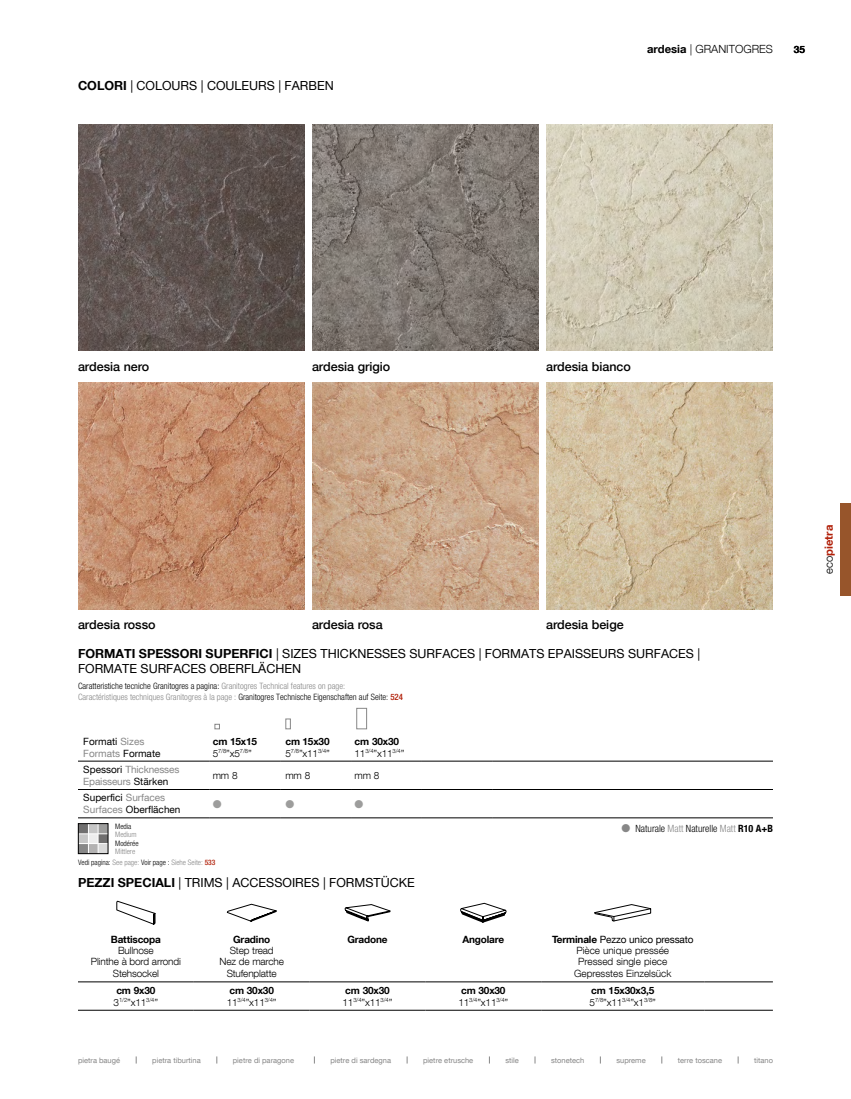
<style>
.page{position:relative;width:851px;height:1099px;background:#fff}
.page>*{position:absolute;margin:0;border:0;box-sizing:border-box;transform-origin:0 0}
.t1{font:12.5px/15px "Helvetica Neue LT Com";color:#000}
.t2{font:500 12.5px "Helvetica Neue LT Com";color:#000}
.t3{font:300 11.25px "Helvetica Neue LT Com";color:#000}
.t4{font:700 11.25px "Helvetica Neue LT Com";color:#b12009}
.t5{font:11.25px "Zapf Dingbats ITC";color:#9d9d9c}
.t6{font:700 10px/12px "Helvetica Neue LT Com";letter-spacing:-.015em;color:#000}
.t7{font:300 10px/11.2px "Helvetica Neue LT Com";letter-spacing:-.015em;color:#000;text-align:center}
.t8{font:10px/12px "Helvetica Neue LT Com";color:#000}
.t9{font:10px/12px "Helvetica Neue LT Com";letter-spacing:-.015em;color:#878787}
.t10{font:300 condensed 10px "Helvetica Neue LT Com";color:#000}
.t11{font:300 condensed 8.75px/10.5px "Helvetica Neue LT Com";color:#000}
.t12{font:7.5px "Helvetica Neue LT Com";color:#878787}
.t13{font:300 condensed 7.5px/10.6px "Helvetica Neue LT Com";color:#878787}
.t14{font:300 condensed 7.5px "Helvetica Neue LT Com";color:#000}
.t15{font:300 5.88px "Helvetica Neue LT Com";color:#000}
.s1{font-weight:700}
.s2{color:#878787}
.s3{font-weight:500;color:#b12009}
.s4{font-size:10px}
.s5{font-weight:300}
.s6{color:#000}
.s7{font-weight:400}
.s8{font-weight:300;color:#000}
</style>
<div class="page">
<img style="left:312px;top:124px;width:227px;height:227px">
<img style="left:546px;top:124px;width:226px;height:227px">
<img style="left:312px;top:383px;width:227px;height:226px">
<img style="left:546px;top:383px;width:226px;height:226px">
<img style="left:78px;top:124px;width:227px;height:227px">
<img style="left:78px;top:383px;width:227px;height:226px">
<div style="left:88px;top:843px;width:10px;height:10px;background:#b3b2b2"></div>
<div style="left:98px;top:823px;width:10px;height:10px;background:#9d9d9c"></div>
<div style="left:98px;top:833px;width:10px;height:10px;background:#706f6f"></div>
<div style="left:98px;top:843px;width:10px;height:10px;background:#dadada"></div>
<div style="left:78px;top:823px;width:10px;height:10px;background:#706f6f"></div>
<div style="left:88px;top:823px;width:10px;height:10px;background:#c6c6c6"></div>
<div style="left:78px;top:833px;width:10px;height:10px;background:#c6c6c6"></div>
<div style="left:88px;top:833px;width:10px;height:10px;background:#ededed"></div>
<div style="left:78px;top:843px;width:10px;height:10px;background:#878787"></div>
<hr style="left:78px;top:833px;width:30px;height:1px;background:#fff">
<hr style="left:78px;top:843px;width:30px;height:1px;background:#fff">
<hr style="left:98px;top:823px;width:1px;height:30px;background:#fff">
<hr style="left:88px;top:823px;width:1px;height:30px;background:#fff">
<div style="left:78px;top:823px;width:30px;height:31px;border:1px solid #000"></div>
<hr style="left:78px;top:761px;width:131px;height:1px;background:#000">
<hr style="left:209px;top:761px;width:71px;height:1px;background:#000">
<hr style="left:280px;top:761px;width:71px;height:1px;background:#000">
<hr style="left:351px;top:761px;width:71px;height:1px;background:#000">
<hr style="left:422px;top:761px;width:71px;height:1px;background:#000">
<hr style="left:493px;top:761px;width:279px;height:1px;background:#000">
<hr style="left:78px;top:789px;width:131px;height:1px;background:#000">
<hr style="left:209px;top:789px;width:71px;height:1px;background:#000">
<hr style="left:280px;top:789px;width:71px;height:1px;background:#000">
<hr style="left:351px;top:789px;width:71px;height:1px;background:#000">
<hr style="left:422px;top:789px;width:71px;height:1px;background:#000">
<hr style="left:493px;top:789px;width:279px;height:1px;background:#000">
<hr style="left:78px;top:817px;width:131px;height:1px;background:#000">
<hr style="left:209px;top:817px;width:71px;height:1px;background:#000">
<hr style="left:280px;top:817px;width:71px;height:1px;background:#000">
<hr style="left:351px;top:817px;width:71px;height:1px;background:#000">
<hr style="left:422px;top:817px;width:71px;height:1px;background:#000">
<hr style="left:493px;top:817px;width:279px;height:1px;background:#000">
<svg style="left:214px;top:724px;width:6px;height:5px"></svg>
<div style="left:285px;top:718px;width:6px;height:11px;border:1px solid #878787"></div>
<div style="left:356px;top:708px;width:11px;height:21px;border:1px solid #878787"></div>
<hr style="left:78px;top:981px;width:116px;height:1px;background:#000">
<hr style="left:194px;top:981px;width:115px;height:1px;background:#000">
<hr style="left:309px;top:981px;width:116px;height:1px;background:#000">
<hr style="left:425px;top:981px;width:116px;height:1px;background:#000">
<hr style="left:541px;top:981px;width:163px;height:1px;background:#000">
<hr style="left:704px;top:981px;width:68px;height:1px;background:#000">
<hr style="left:78px;top:1010px;width:116px;height:1px;background:#000">
<hr style="left:194px;top:1010px;width:115px;height:1px;background:#000">
<hr style="left:309px;top:1010px;width:116px;height:1px;background:#000">
<hr style="left:425px;top:1010px;width:116px;height:1px;background:#000">
<hr style="left:541px;top:1010px;width:163px;height:1px;background:#000">
<hr style="left:704px;top:1010px;width:68px;height:1px;background:#000">
<svg style="left:116px;top:900px;width:40px;height:25px"></svg>
<svg style="left:227px;top:903px;width:50px;height:19px"></svg>
<svg style="left:344px;top:904px;width:46px;height:18px"></svg>
<svg style="left:460px;top:902px;width:47px;height:21px"></svg>
<svg style="left:594px;top:904px;width:57px;height:17px"></svg>
<div style="left:840px;top:503px;width:10px;height:92px;background:#97552b"></div>
<p class="t1" style="left:78px;top:78px;width:257px"><span class="s1">COLORI</span> | COLOURS | COULEURS | FARBEN</p>
<p class="t3" style="left:647px;top:42px;width:127px"><span class="s1">ardesia</span> | GRANITOGRES</p>
<p class="t6" style="left:793px;top:43px;width:13px">35</p>
<p class="t2" style="left:78px;top:358px;width:73px">ardesia nero</p>
<p class="t2" style="left:312px;top:358px;width:80px">ardesia grigio</p>
<p class="t2" style="left:546px;top:358px;width:86px">ardesia bianco</p>
<p class="t2" style="left:78px;top:617px;width:79px">ardesia rosso</p>
<p class="t2" style="left:312px;top:617px;width:72px">ardesia rosa</p>
<p class="t2" style="left:546px;top:617px;width:79px">ardesia beige</p>
<p class="t1" style="left:78px;top:645px;width:623px"><span class="s1">FORMATI SPESSORI SUPERFICI</span> | SIZES THICKNESSES SURFACES | FORMATS EPAISSEURS SURFACES |<br>FORMATE SURFACES OBERFLÄCHEN</p>
<p class="t11" style="left:78px;top:681px;width:326px">Caratteristiche tecniche Granitogres a pagina: <span class="s2">Granitogres Technical features on page:<br>Caractéristiques techniques Granitogres à la page :</span> Granitogres Technische Eigenschaften auf Seite: <span class="s3">524</span></p>
<p class="t8" style="left:83px;top:734px;width:79px">Formati <span class="s2">Sizes<br>Formats</span> Formate</p>
<p class="t6" style="left:213px;top:734px;width:46px">cm 15x15</p>
<p class="t15" style="left:213px;top:747px;width:41px"><span class="s4">5</span>7/8<span class="s4">”x5</span>7/8<span class="s4">”</span></p>
<p class="t6" style="left:285px;top:734px;width:46px">cm 15x30<br><span class="s5">5</span><sup>7/8</sup><span class="s5">”x11</span><sup>3/4</sup><span class="s5">”</span></p>
<p class="t6" style="left:354px;top:734px;width:51px">cm 30x30<br><span class="s5">11</span><sup>3/4</sup><span class="s5">”x11</span><sup>3/4</sup><span class="s5">”</span></p>
<p class="t9" style="left:83px;top:763px;width:98px"><span class="s6">Spessori</span> Thicknesses<br>Epaisseurs <span class="s6">Stärken</span></p>
<p class="t7" style="left:213px;top:769px;width:26px">mm 8</p>
<p class="t7" style="left:285px;top:769px;width:26px">mm 8</p>
<p class="t7" style="left:354px;top:769px;width:26px">mm 8</p>
<p class="t8" style="left:83px;top:791px;width:99px">Superfici <span class="s2">Surfaces<br>Surfaces</span> Oberflächen</p>
<p class="t5" style="left:213px;top:798px;width:10px">●</p>
<p class="t5" style="left:285px;top:798px;width:10px">●</p>
<p class="t5" style="left:354px;top:798px;width:10px">●</p>
<p class="t14" style="left:115px;top:821px;width:18px">Media</p>
<p class="t13" style="left:115px;top:829px;width:23px">Medium</p>
<p class="t14" style="left:115px;top:838px;width:25px">Modérée</p>
<p class="t13" style="left:78px;top:846px;width:139px;text-indent:37px">Mittlere<br><span class="s6">Vedi pagina:</span> See page: <span class="s6">Voir page :</span> Siehe Seite: <span class="s3">533</span></p>
<p class="t1" style="left:78px;top:874px;width:338px"><span class="s1">PEZZI SPECIALI</span> | TRIMS | ACCESSOIRES | FORMSTÜCKE</p>
<p class="t10" style="left:621px;top:822px;width:153px"><span class="s2">●</span> Naturale <span class="s2">Matt</span> Naturelle <span class="s2">Matt</span> <span class="s1">R10 A+B</span></p>
<p class="t6" style="left:111px;top:933px;width:52px">Battiscopa</p>
<p class="t7" style="left:91px;top:944px;width:91px">Bullnose<br>Plinthe à bord arrondi<br>Stehsockel</p>
<p class="t6" style="left:233px;top:933px;width:39px">Gradino</p>
<p class="t7" style="left:219px;top:944px;width:66px">Step tread<br>Nez de marche<br>Stufenplatte</p>
<p class="t6" style="left:347px;top:933px;width:42px">Gradone</p>
<p class="t6" style="left:462px;top:933px;width:43px">Angolare</p>
<p class="t7" style="left:552px;top:933px;width:143px"><span class="s1">Terminale</span> <span class="s7">Pezzo unico pressato<br></span>Pièce unique pressée<br>Pressed single piece<br>Gepresstes Einzelsück</p>
<p class="t6" style="left:114px;top:983px;width:46px">cm 9x30<br><span class="s5">3</span><sup>1/2</sup><span class="s5">”x11</span><sup>3/4</sup><span class="s5">”</span></p>
<p class="t6" style="left:227px;top:983px;width:51px">cm 30x30<br><span class="s5">11</span><sup>3/4</sup><span class="s5">”x11</span><sup>3/4</sup><span class="s5">”</span></p>
<p class="t6" style="left:342px;top:983px;width:51px">cm 30x30<br><span class="s5">11</span><sup>3/4</sup><span class="s5">”x11</span><sup>3/4</sup><span class="s5">”</span></p>
<p class="t6" style="left:458px;top:983px;width:51px">cm 30x30<br><span class="s5">11</span><sup>3/4</sup><span class="s5">”x11</span><sup>3/4</sup><span class="s5">”</span></p>
<p class="t6" style="left:589px;top:983px;width:68px">cm 15x30x3,5<br><span class="s5">5</span><sup>7/8</sup><span class="s5">”x11</span><sup>3/4</sup><span class="s5">”x1</span><sup>3/8</sup><span class="s5">”</span></p>
<p class="t12" style="left:78px;top:1055px;width:44px">pietra baugé</p>
<p class="t12" style="left:152px;top:1055px;width:50px">pietra tiburtina</p>
<p class="t12" style="left:233px;top:1055px;width:63px">pietre di paragone</p>
<p class="t12" style="left:330px;top:1055px;width:62px">pietre di sardegna</p>
<p class="t12" style="left:423px;top:1055px;width:52px">pietre etrusche</p>
<p class="t12" style="left:505px;top:1055px;width:15px">stile</p>
<p class="t12" style="left:551px;top:1055px;width:35px">stonetech</p>
<p class="t12" style="left:616px;top:1055px;width:31px">supreme</p>
<p class="t12" style="left:677px;top:1055px;width:46px">terre toscane</p>
<p class="t12" style="left:754px;top:1055px;width:20px">titano</p>
<p class="t4" style="left:821px;top:574px;width:50px;rotate:-90deg"><span class="s8">eco</span>pietra</p>
</div>
